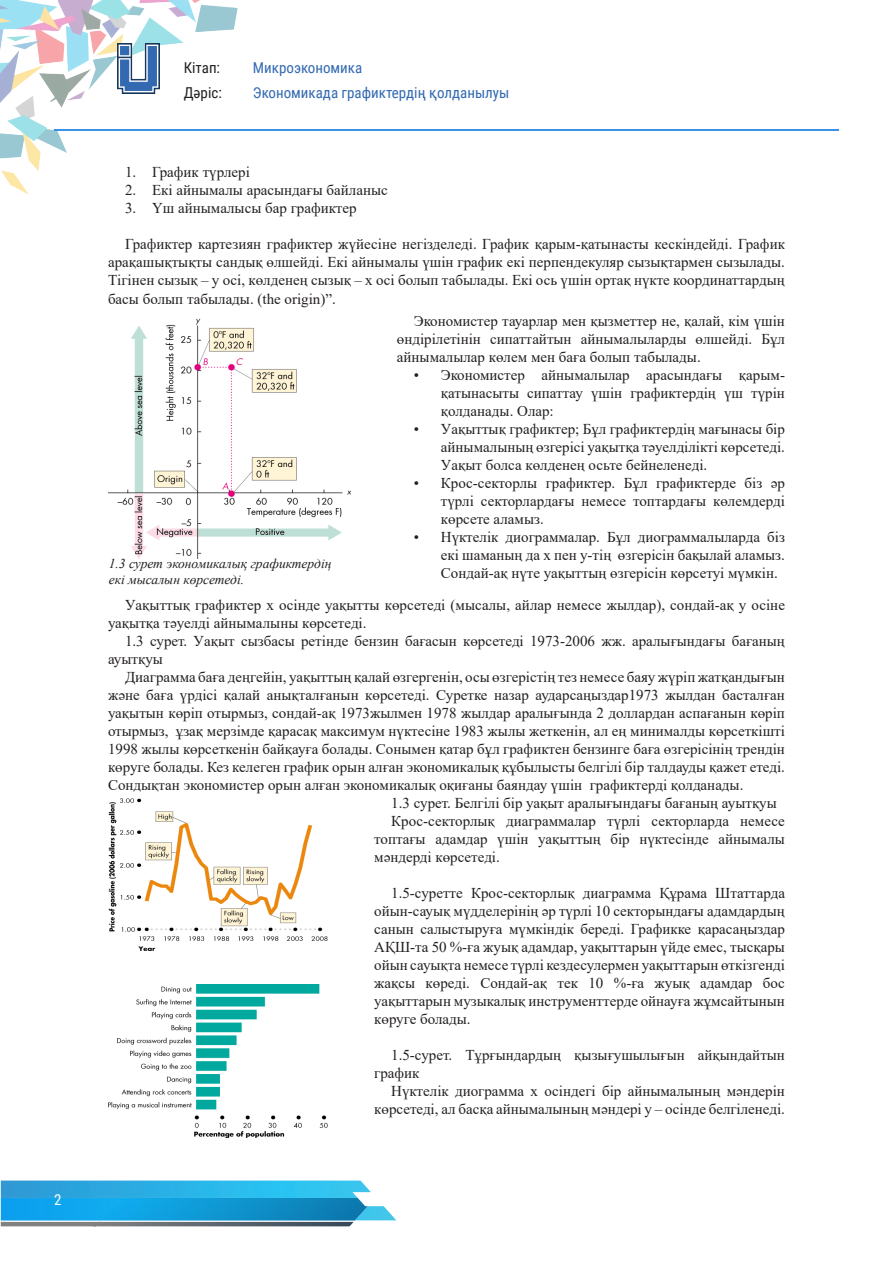
<style>
.page{position:relative;width:893px;height:1263px;background:#fff}
.page>*{position:absolute;margin:0;border:0;box-sizing:border-box;transform-origin:0 0}
.t1{font:15px/18px "Times New Roman";color:#231f20;text-align:justify}
.t2{font:15px/25.5px "Roboto Condensed";color:#3269b1}
.t3{font:15px/25.5px "Roboto Condensed";color:#231f20}
.t4{font:15px "Roboto Condensed";color:#fff}
.t5{font:italic 13.5px/16.2px "Times New Roman";color:#231f20}
</style>
<div class="page">
<img style="left:0;top:0;width:238px;height:195px">
<hr style="left:54px;top:129px;width:785px;height:2px;background:#3b91e8">
<img style="left:118px;top:44px;width:41px;height:49px">
<svg style="left:1px;top:1180px;width:395px;height:46px;background:#5bb6d9"></svg>
<img style="left:1px;top:1198px;width:367px;height:22px">
<img style="left:109px;top:318px;width:241px;height:240px">
<img style="left:109px;top:798px;width:218px;height:153px">
<img style="left:109px;top:984px;width:218px;height:154px">
<p class="t4" style="left:54px;top:1189px;width:9px">2</p>
<p class="t3" style="left:184px;top:54px;width:40px">Кітап:<br>Дәріс:</p>
<p class="t2" style="left:253px;top:54px;width:258px">Микроэкономика<br>Экономикада графиктердің қолданылуы</p>
<p class="t1" style="left:125px;top:163px;width:126px">1. График түрлері</p>
<p class="t1" style="left:125px;top:181px;width:264px">2. Екі айнымалы арасындағы байланыс</p>
<p class="t1" style="left:125px;top:199px;width:233px">3. Үш айнымалысы бар графиктер</p>
<p class="t1" style="left:108px;top:235px;width:678px;text-indent:17px">Графиктер картезиян графиктер жүйесіне негізделеді. График қарым-қатынасты кескіндейді. График арақашықтықты сандық өлшейді. Екі айнымалы үшін график екі перпендекуляр сызықтармен сызылады.<br>Тігінен сызық – y осі, көлденең сызық – х осі болып табылады. Екі ось үшін ортақ нүкте координаттардың басы болып табылады. (the origin)”.</p>
<p class="t5" style="left:109px;top:555px;width:224px">1.3 сурет экономикалық графиктердің екі мысалын көрсетеді.</p>
<p class="t1" style="left:397px;top:311px;width:390px;text-indent:17px">Экономистер тауарлар мен қызметтер не, қалай, кім үшін өндірілетінін сипаттайтын айнымалыларды өлшейді. Бұл айнымалылар көлем мен баға болып табылады.</p>
<p class="t1" style="left:441px;top:365px;width:346px;text-indent:-27px">• Экономистер айнымалылар арасындағы қарым&shy;қатынасыты сипаттау үшін графиктердің үш түрін қолданады. Олар:</p>
<p class="t1" style="left:441px;top:419px;width:346px;text-indent:-27px">• Уақыттық графиктер; Бұл графиктердің мағынасы бір айнымалының өзгерісі уақытқа тәуелділікті көрсетеді.<br>Уақыт болса көлденең осьте бейнеленеді.</p>
<p class="t1" style="left:441px;top:473px;width:346px;text-indent:-27px">• Крос-секторлы графиктер. Бұл графиктерде біз әр түрлі секторлардағы немесе топтардағы көлемдерді көрсете аламыз.</p>
<p class="t1" style="left:441px;top:527px;width:346px;text-indent:-27px">• Нүктелік диограммалар. Бұл диограммалыларда біз екі шаманың да х пен у-тің өзгерісін бақылай аламыз.<br>Сондай-ақ нүте уақыттың өзгерісін көрсетуі мүмкін.</p>
<p class="t1" style="left:108px;top:595px;width:678px;text-indent:17px">Уақыттық графиктер х осінде уақытты көрсетеді (мысалы, айлар немесе жылдар), сондай-ақ у осіне уақытқа тәуелді айнымалыны көрсетеді.</p>
<p class="t1" style="left:108px;top:631px;width:678px;text-indent:17px">1.3 сурет. Уақыт сызбасы ретінде бензин бағасын көрсетеді 1973-2006 жж. аралығындағы бағаның ауытқуы</p>
<p class="t1" style="left:108px;top:667px;width:678px;text-indent:17px">Диаграмма баға деңгейін, уақыттың қалай өзгергенін, осы өзгерістің тез немесе баяу жүріп жатқандығын және баға үрдісі қалай анықталғанын көрсетеді. Суретке назар аударсаңыздар1973 жылдан басталған уақытын көріп отырмыз, сондай-ақ 1973жылмен 1978 жылдар аралығында 2 доллардан аспағанын көріп отырмыз, ұзақ мерзімде қарасақ максимум нүктесіне 1983 жылы жеткенін, ал ең минималды көрсеткішті 1998 жылы көрсеткенін байқауға болады. Сонымен қатар бұл графиктен бензинге баға өзгерісінің трендін көруге болады. Кез келеген график орын алған экономикалық құбылысты белгілі бір талдауды қажет етеді.<br>Сондықтан экономистер орын алған экономикалық оқиғаны баяндау үшін графиктерді қолданады.</p>
<p class="t1" style="left:391px;top:793px;width:387px">1.3 сурет. Белгілі бір уақыт аралығындағы бағаның ауытқуы</p>
<p class="t1" style="left:374px;top:811px;width:412px;text-indent:17px">Крос-секторлық диаграммалар түрлі секторларда немесе топтағы адамдар үшін уақыттың бір нүктесінде айнымалы мәндерді көрсетеді.</p>
<p class="t1" style="left:374px;top:883px;width:412px;text-indent:17px">1.5-суретте Крос-секторлық диаграмма Құрама Штаттарда ойын-сауық мүдделерінің әр түрлі 10 секторындағы адамдардың санын салыстыруға мүмкіндік береді. Графикке қарасаңыздар АҚШ-та 50 %-ға жуық адамдар, уақыттарын үйде емес, тысқары ойын сауықта немесе түрлі кездесулермен уақыттарын өткізгенді жақсы көреді. Сондай-ақ тек 10 %-ға жуық адамдар бос уақыттарын музыкалық инструменттерде ойнауға жұмсайтынын көруге болады.</p>
<p class="t1" style="left:374px;top:1045px;width:412px;text-indent:17px">1.5-сурет. Тұрғындардың қызығушылығын айқындайтын график</p>
<p class="t1" style="left:374px;top:1081px;width:412px;text-align:right">Нүктелік диограмма х осіндегі бір айнымалының мәндерін көрсетеді, ал басқа айнымалының мәндері y – осінде белгіленеді.</p>
</div>
